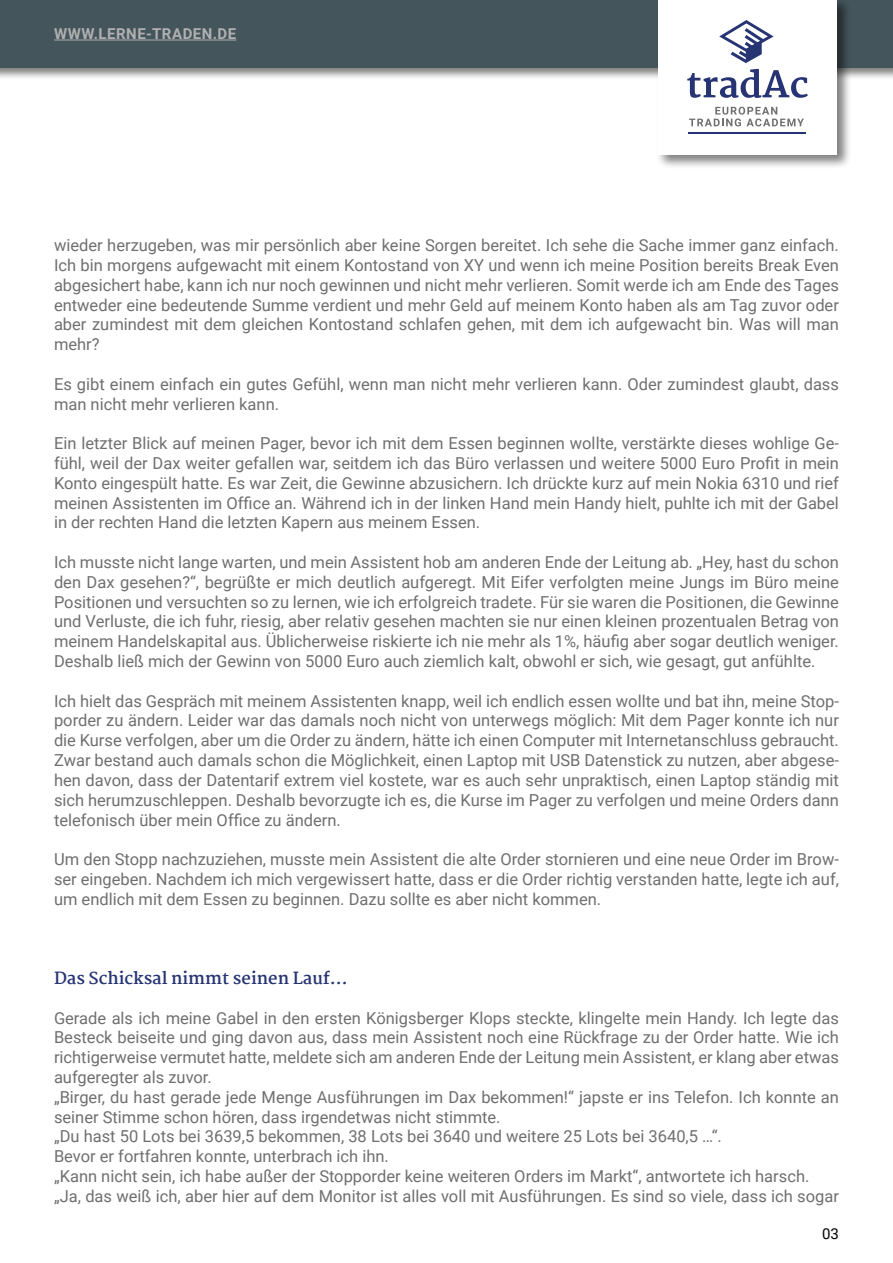
<style>
.page{position:relative;width:893px;height:1263px;background:#fff}
.page>*{position:absolute;margin:0;border:0;box-sizing:border-box;transform-origin:0 0}
.t1{font:16.5px/19.8px "Roboto";color:#706f6f;text-align:justify}
.t2{font:700 16.5px "Martel";color:#263473}
.t3{font:700 15px "Roboto";letter-spacing:.035em;color:#b0b0b0}
.t4{font:15px "Roboto";color:#000}
</style>
<div class="page">
<div style="left:0;top:0;width:893px;height:79px;background:#000;opacity:.5"></div>
<div style="left:0;top:0;width:893px;height:67px;background:#45555c"></div>
<div style="left:656px;top:0;width:195px;height:169px;background:#000;opacity:.5"></div>
<div style="left:658px;top:0;width:179px;height:155px;background:#fff"></div>
<svg style="left:687px;top:69px;width:121px;height:29px"></svg>
<svg style="left:689px;top:107px;width:115px;height:19px"></svg>
<hr style="left:688px;top:132px;width:118px;height:2px;background:#263473">
<svg style="left:719px;top:20px;width:55px;height:43px"></svg>
<hr style="left:54px;top:40px;width:182px;height:1px;background:#b0b0b0">
<p class="t3" style="left:54px;top:23px;width:183px">WWW.LERNE-TRADEN.DE</p>
<p class="t1" style="left:54px;top:235px;width:786px">wieder herzugeben, was mir persönlich aber keine Sorgen bereitet. Ich sehe die Sache immer ganz einfach.<br>Ich bin morgens aufgewacht mit einem Kontostand von XY und wenn ich meine Position bereits Break Even abgesichert habe, kann ich nur noch gewinnen und nicht mehr verlieren. Somit werde ich am Ende des Tages entweder eine bedeutende Summe verdient und mehr Geld auf meinem Konto haben als am Tag zuvor oder aber zumindest mit dem gleichen Kontostand schlafen gehen, mit dem ich aufgewacht bin. Was will man mehr?</p>
<p class="t1" style="left:54px;top:373px;width:786px">Es gibt einem einfach ein gutes Gefühl, wenn man nicht mehr verlieren kann. Oder zumindest glaubt, dass man nicht mehr verlieren kann.</p>
<p class="t1" style="left:54px;top:433px;width:786px">Ein letzter Blick auf meinen Pager, bevor ich mit dem Essen beginnen wollte, verstärkte dieses wohlige Ge&shy;fühl, weil der Dax weiter gefallen war, seitdem ich das Büro verlassen und weitere 5000 Euro Profit in mein Konto eingespült hatte. Es war Zeit, die Gewinne abzusichern. Ich drückte kurz auf mein Nokia 6310 und rief meinen Assistenten im Office an. Während ich in der linken Hand mein Handy hielt, puhlte ich mit der Gabel in der rechten Hand die letzten Kapern aus meinem Essen.</p>
<p class="t1" style="left:54px;top:552px;width:786px">Ich musste nicht lange warten, und mein Assistent hob am anderen Ende der Leitung ab. „Hey, hast du schon den Dax gesehen?“, begrüßte er mich deutlich aufgeregt. Mit Eifer verfolgten meine Jungs im Büro meine Positionen und versuchten so zu lernen, wie ich erfolgreich tradete. Für sie waren die Positionen, die Gewinne und Verluste, die ich fuhr, riesig, aber relativ gesehen machten sie nur einen kleinen prozentualen Betrag von meinem Handelskapital aus. Üblicherweise riskierte ich nie mehr als 1%, häufig aber sogar deutlich weniger.<br>Deshalb ließ mich der Gewinn von 5000 Euro auch ziemlich kalt, obwohl er sich, wie gesagt, gut anfühlte.</p>
<p class="t1" style="left:54px;top:690px;width:786px">Ich hielt das Gespräch mit meinem Assistenten knapp, weil ich endlich essen wollte und bat ihn, meine Stop&shy;porder zu ändern. Leider war das damals noch nicht von unterwegs möglich: Mit dem Pager konnte ich nur die Kurse verfolgen, aber um die Order zu ändern, hätte ich einen Computer mit Internetanschluss gebraucht.<br>Zwar bestand auch damals schon die Möglichkeit, einen Laptop mit USB Datenstick zu nutzen, aber abgese&shy;hen davon, dass der Datentarif extrem viel kostete, war es auch sehr unpraktisch, einen Laptop ständig mit sich herumzuschleppen. Deshalb bevorzugte ich es, die Kurse im Pager zu verfolgen und meine Orders dann telefonisch über mein Office zu ändern.</p>
<p class="t1" style="left:54px;top:849px;width:786px">Um den Stopp nachzuziehen, musste mein Assistent die alte Order stornieren und eine neue Order im Brow&shy;ser eingeben. Nachdem ich mich vergewissert hatte, dass er die Order richtig verstanden hatte, legte ich auf, um endlich mit dem Essen zu beginnen. Dazu sollte es aber nicht kommen.</p>
<p class="t2" style="left:54px;top:968px;width:295px">Das Schicksal nimmt seinen Lauf…</p>
<p class="t1" style="left:54px;top:1007px;width:786px;text-align:left">Gerade als ich meine Gabel in den ersten Königsberger Klops steckte, klingelte mein Handy. Ich legte das Besteck beiseite und ging davon aus, dass mein Assistent noch eine Rückfrage zu der Order hatte. Wie ich richtigerweise vermutet hatte, meldete sich am anderen Ende der Leitung mein Assistent, er klang aber etwas aufgeregter als zuvor.<br>„Birger, du hast gerade jede Menge Ausführungen im Dax bekommen!“ japste er ins Telefon. Ich konnte an seiner Stimme schon hören, dass irgendetwas nicht stimmte.<br>„Du hast 50 Lots bei 3639,5 bekommen, 38 Lots bei 3640 und weitere 25 Lots bei 3640,5 …“.<br>Bevor er fortfahren konnte, unterbrach ich ihn.<br>„Kann nicht sein, ich habe außer der Stopporder keine weiteren Orders im Markt“, antwortete ich harsch. „Ja, das weiß ich, aber hier auf dem Monitor ist alles voll mit Ausführungen. Es sind so viele, dass ich sogar</p>
<p class="t4" style="left:822px;top:1223px;width:18px">03</p>
</div>
